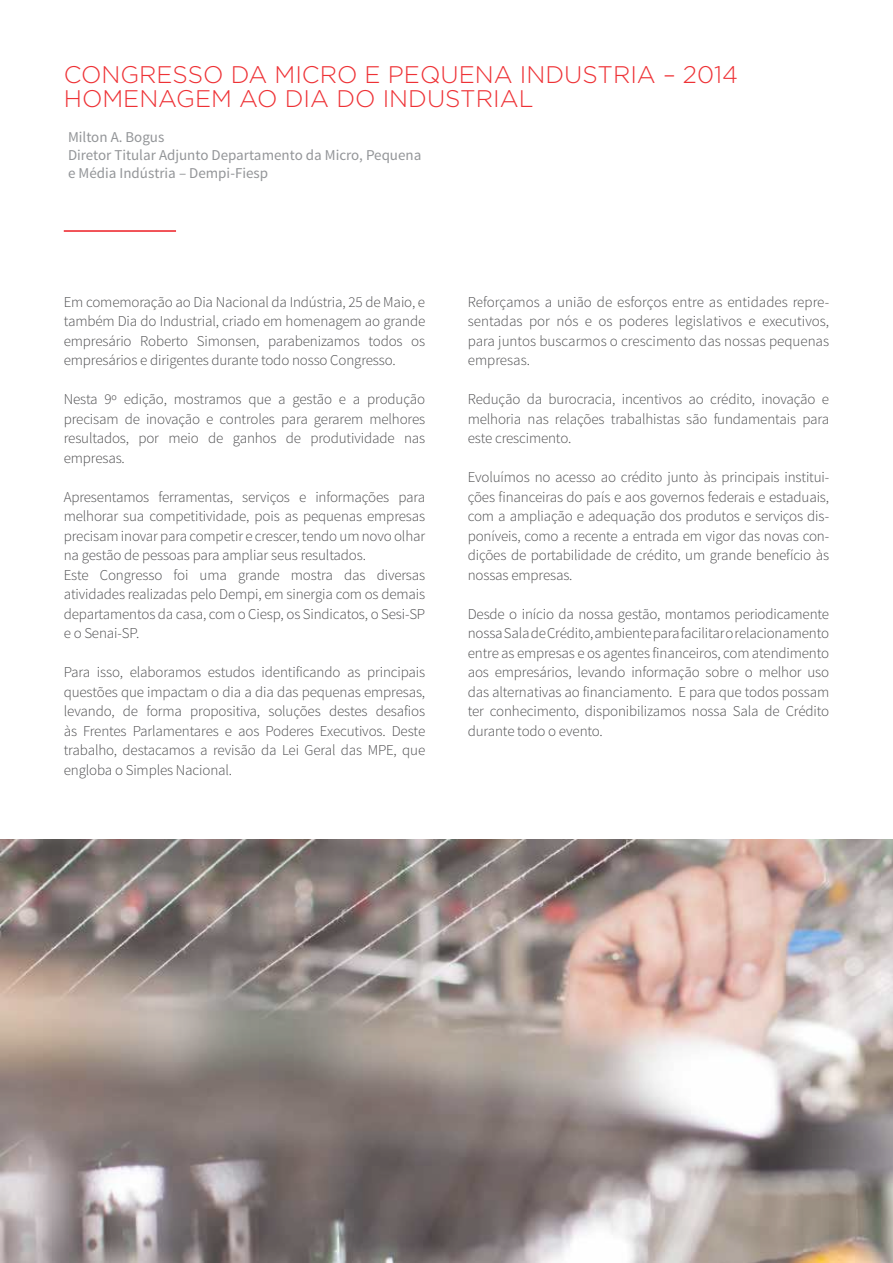
<style>
.page{position:relative;width:893px;height:1263px;background:#fff}
.page>*{position:absolute;margin:0;border:0;box-sizing:border-box;transform-origin:0 0}
.t1{font:300 24px/24px "Gotham";color:#ee3135}
.t2{font:300 15px/19.5px "Source Sans Pro";letter-spacing:-.01em;color:#4d4d4f;text-align:justify}
.t3{font:15px/18px "Source Sans Pro";color:#939598}
</style>
<div class="page">
<hr style="left:64px;top:230px;width:112px;height:2px;background:#ed1d24">
<img style="left:0;top:840px;width:893px;height:423px">
<h1 class="t1" style="left:64px;top:62px;width:676px">CONGRESSO DA MICRO E PEQUENA INDUSTRIA – 2014<br>HOMENAGEM AO DIA DO INDUSTRIAL</h1>
<p class="t3" style="left:68px;top:129px;width:355px">Milton A. Bogus<br>Diretor Titular Adjunto Departamento da Micro, Pequena e Média Indústria – Dempi-Fiesp</p>
<p class="t2" style="left:64px;top:292px;width:363px">Em comemoração ao Dia Nacional da Indústria, 25 de Maio, e também Dia do Industrial, criado em homenagem ao grande empresário Roberto Simonsen, parabenizamos todos os empresários e dirigentes durante todo nosso Congresso.</p>
<p class="t2" style="left:64px;top:390px;width:363px">Nesta 9º edição, mostramos que a gestão e a produção precisam de inovação e controles para gerarem melhores resultados, por meio de ganhos de produtividade nas empresas.</p>
<p class="t2" style="left:64px;top:487px;width:363px;text-align:left">Apresentamos ferramentas, serviços e informações para melhorar sua competitividade, pois as pequenas empresas precisam inovar para competir e crescer, tendo um novo olhar na gestão de pessoas para ampliar seus resultados.<br>Este Congresso foi uma grande mostra das diversas atividades realizadas pelo Dempi, em sinergia com os demais departamentos da casa, com o Ciesp, os Sindicatos, o Sesi-SP e o Senai-SP.</p>
<p class="t2" style="left:64px;top:663px;width:363px">Para isso, elaboramos estudos identificando as principais questões que impactam o dia a dia das pequenas empresas, levando, de forma propositiva, soluções destes desafios às Frentes Parlamentares e aos Poderes Executivos. Deste trabalho, destacamos a revisão da Lei Geral das MPE, que engloba o Simples Nacional.</p>
<p class="t2" style="left:468px;top:292px;width:363px">Reforçamos a união de esforços entre as entidades repre&shy;sentadas por nós e os poderes legislativos e executivos, para juntos buscarmos o crescimento das nossas pequenas empresas.</p>
<p class="t2" style="left:468px;top:390px;width:363px">Redução da burocracia, incentivos ao crédito, inovação e melhoria nas relações trabalhistas são fundamentais para este crescimento.</p>
<p class="t2" style="left:468px;top:468px;width:363px">Evoluímos no acesso ao crédito junto às principais institui&shy;ções financeiras do país e aos governos federais e estaduais, com a ampliação e adequação dos produtos e serviços dis&shy;poníveis, como a recente a entrada em vigor das novas con&shy;dições de portabilidade de crédito, um grande benefício às nossas empresas.</p>
<p class="t2" style="left:468px;top:604px;width:363px">Desde o início da nossa gestão, montamos periodicamente nossa Sala de Crédito, ambiente para facilitar o relacionamento entre as empresas e os agentes financeiros, com atendimento aos empresários, levando informação sobre o melhor uso das alternativas ao financiamento. E para que todos possam ter conhecimento, disponibilizamos nossa Sala de Crédito durante todo o evento.</p>
</div>
